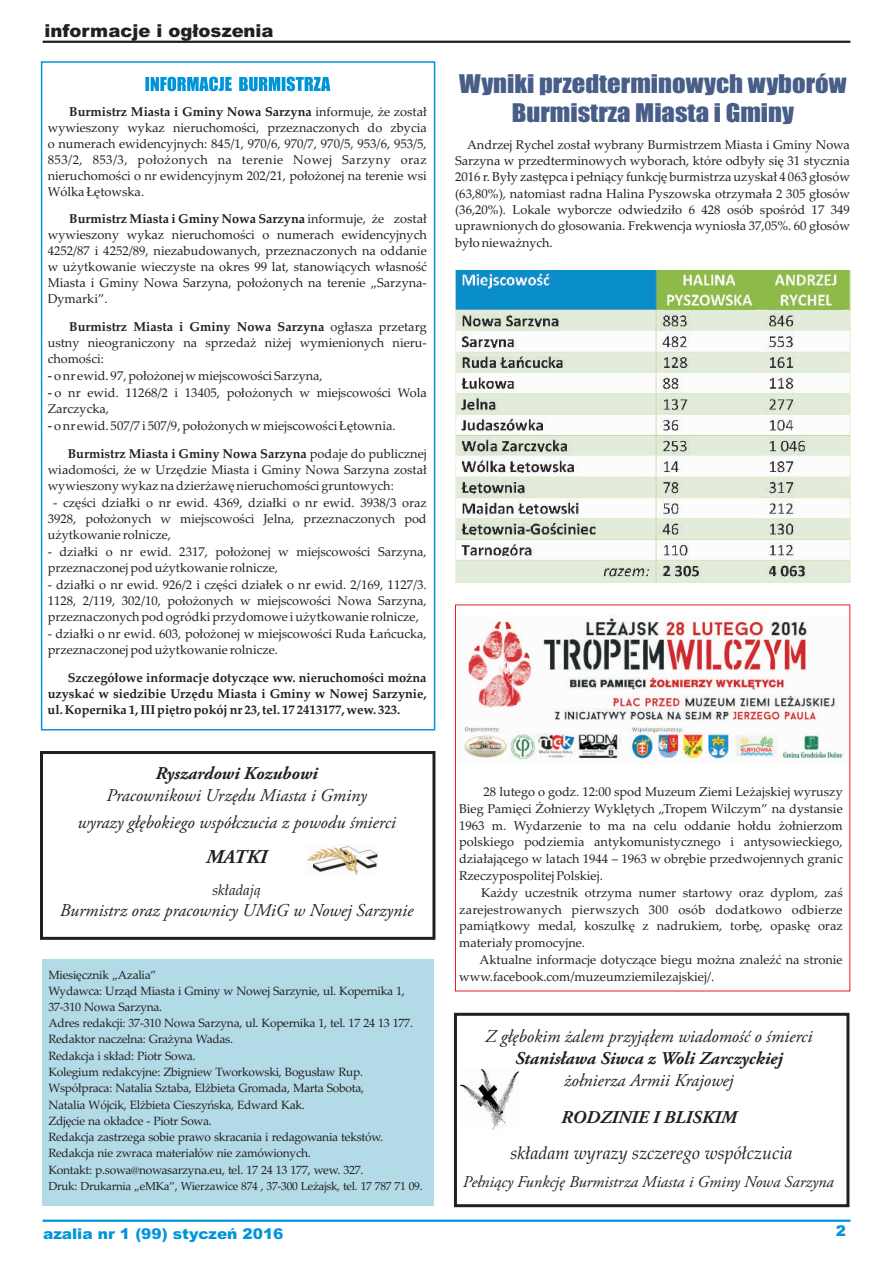
<style>
.page{position:relative;width:893px;height:1263px;background:#fff}
.page>*{position:absolute;margin:0;border:0;box-sizing:border-box;transform-origin:0 0}
.t1{font:23.7px/29px "Impact";color:#485e88;text-align:center;scale:1.12 1}
.t2{font:italic 700 19.5px "Adobe Garamond Pro";color:#231f20}
.t3{font:italic 18px/26.4px "Adobe Garamond Pro";color:#231f20;text-align:center}
.t4{font:italic 700 18px "Adobe Garamond Pro";color:#231f20}
.t5{font:italic 18px "Palatino Linotype";color:#231f20}
.t6{font:900 17.85px "Arial";color:#231f20}
.t7{font:italic 16.5px "Adobe Garamond Pro";color:#231f20}
.t8{font:italic 15px "Palatino Linotype";color:#231f20}
.t9{font:900 14.85px "Arial";color:#0095d9;scale:1.04 1}
.t10{font:900 14.85px "Arial";color:#0095d9}
.t11{font:12.75px/16px "Palatino Linotype";color:#231f20;text-align:justify}
.t12{font:700 12.75px/16px "Palatino Linotype";color:#231f20;text-align:justify}
.t13{font:12px/16.2px "Palatino Linotype";letter-spacing:-.025em;color:#231f20}
.t14{font:11.55px "Palatino Linotype";letter-spacing:-.02em;color:#231f20}
.s1{font-weight:700}
.s2{font-family:"Arial"}
.s3{font-size:11.7px}
</style>
<div class="page">
<div style="left:42px;top:959px;width:391px;height:246px;background:#b3dae7"></div>
<hr style="left:43px;top:1219px;width:807px;height:3px;background:#0095d9">
<hr style="left:43px;top:41px;width:807px;height:2px;background:#231f20">
<svg style="left:145px;top:77px;width:185px;height:14px"></svg>
<div style="left:40px;top:751px;width:395px;height:189px;border:3px solid #231f20"></div>
<img style="left:307px;top:846px;width:70px;height:30px">
<img style="left:460px;top:1070px;width:59px;height:59px">
<div style="left:454px;top:1013px;width:395px;height:194px;border:3px solid #231f20"></div>
<img style="left:462px;top:615px;width:383px;height:147px">
<img style="left:456px;top:270px;width:394px;height:313px">
<h3 class="t6" style="left:45px;top:25px;width:231px">informacje i og³oszenia</h3>
<p class="t11" style="left:48px;top:105px;width:381px;text-indent:22px"><span class="s1">Burmistrz Miasta i Gminy Nowa Sarzyna</span> informuje, ¿e zosta³ wywieszony wykaz nieruchomoœci, przeznaczonych do zbycia o numerach ewidencyjnych: 845/1, 970/6, 970/7, 970/5, 953/6, 953/5, 853/2, 853/3, po³o¿onych na terenie Nowej Sarzyny oraz nieruchomoœci o nr ewidencyjnym 202/21, po³o¿onej na terenie wsi Wólka £êtowska.</p>
<p class="t11" style="left:48px;top:212px;width:381px;text-indent:22px"><span class="s1">Burmistrz Miasta i Gminy Nowa Sarzyna</span> informuje, ¿e zosta³ wywieszony wykaz nieruchomoœci o numerach ewidencyjnych 4252/87 i 4252/89, niezabudowanych, przeznaczonych na oddanie w u¿ytkowanie wieczyste na okres 99 lat, stanowi¹cych w³asnoœæ Miasta i Gminy Nowa Sarzyna, po³o¿onych na terenie „Sarzyna-Dymarki”.</p>
<p class="t11" style="left:48px;top:320px;width:381px;text-indent:22px"><span class="s1">Burmistrz Miasta i Gminy Nowa Sarzyna</span> og³asza przetarg ustny nieograniczony na sprzeda¿ ni¿ej wymienionych nieru&shy;chomoœci:</p>
<p class="t11" style="left:48px;top:369px;width:277px"><span class="s2">-</span> o nr ewid. 97, po³o¿onej w miejscowoœci Sarzyna,</p>
<p class="t11" style="left:48px;top:386px;width:381px"><span class="s2">-</span> o nr ewid. 11268/2 i 13405, po³o¿onych w miejscowoœci Wola<br>Zarczycka,</p>
<p class="t11" style="left:68px;top:414px;width:360px;line-height:27.3px;text-indent:-20px"><span class="s2">-</span> o nr ewid. 507/7 i 507/9,po³o¿onych w miejscowoœci £êtownia.<br><span class="s1">Burmistrz Miasta i Gminy Nowa Sarzyna</span> podaje do publicznej</p>
<p class="t11" style="left:48px;top:463px;width:381px">wiadomoœci, ¿e w Urzêdzie Miasta i Gminy Nowa Sarzyna zosta³ wywieszony wykaz na dzier¿awê nieruchomoœci gruntowych:</p>
<p class="t11" style="left:48px;top:496px;width:381px;text-indent:6px">- czêœci dzia³ki o nr ewid. 4369, dzia³ki o nr ewid. 3938/3 oraz 3928, po³o¿onych w miejscowoœci Jelna, przeznaczonych pod u¿ytkowanie rolnicze,</p>
<p class="t11" style="left:48px;top:545px;width:381px">- dzia³ki o nr ewid. 2317, po³o¿onej w miejscowoœci Sarzyna, przeznaczonej pod u¿ytkowanie rolnicze,</p>
<p class="t11" style="left:48px;top:578px;width:381px">- dzia³ki o nr ewid. 926/2 i czêœci dzia³ek o nr ewid. 2/169, 1127/3.<br>1128, 2/119, 302/10, po³o¿onych w miejscowoœci Nowa Sarzyna, przeznaczonych pod ogródki przydomowe i u¿ytkowanie rolnicze,</p>
<p class="t11" style="left:48px;top:628px;width:381px">- dzia³ki o nr ewid. 603, po³o¿onej w miejscowoœci Ruda £añcucka, przeznaczonej pod u¿ytkowanie rolnicze.</p>
<p class="t12" style="left:48px;top:671px;width:381px;text-indent:20px">Szczegó³owe informacje dotycz¹ce ww. nieruchomoœci mo¿na uzyskaæ w siedzibie Urzêdu Miasta i Gminy w Nowej Sarzynie, ul.Kopernika 1, III piêtro pokójnr 23, tel. 17 2413177, wew. 323.</p>
<h1 class="t1" style="left:459px;top:71px;width:347px">Wyniki przedterminowych wyborów<br>Burmistrza Miasta i Gminy</h1>
<p class="t11" style="left:455px;top:138px;width:396px;text-indent:12px">Andrzej Rychel zosta³ wybrany Burmistrzem Miasta i Gminy Nowa Sarzyna w przedterminowych wyborach, które odby³y siê 31 stycznia 2016 r. By³y zastêpca i pe³ni¹cy funkcjê burmistrza uzyska³ 4 063 g³osów (63,80%), natomiast radna Halina Pyszowska otrzyma³a 2 305 g³osów (36,20%). Lokale wyborcze odwiedzi³o 6 428 osób spoœród 17 349 uprawnionych do g³osowania. Frekwencja wynios³a 37,05%. 60 g³osów by³o niewa¿nych.</p>
<h3 class="t4" style="left:156px;top:766px;width:164px">Ryszardowi Kozubowi</h3>
<h3 class="t3" style="left:77px;top:784px;width:320px">Pracownikowi Urzêdu Miasta i Gminy<br>wyrazy g³êbokiego wspó³czucia z powodu œmierci</h3>
<h2 class="t2" style="left:206px;top:848px;width:62px">MATKI</h2>
<p class="t8" style="left:212px;top:884px;width:50px">sk³adaj¹</p>
<h3 class="t3" style="left:60px;top:899px;width:355px">Burmistrz oraz pracownicy UMiG w Nowej Sarzynie</h3>
<p class="t11" style="left:459px;top:785px;width:385px;line-height:16.6px;text-indent:24px">28 lutego o godz. 12:00 spod Muzeum Ziemi Le¿ajskiej wyruszy Bieg Pamiêci ¯o³nierzy Wyklêtych „Tropem Wilczym” na dystansie 1963 m. Wydarzenie to ma na celu oddanie ho³du ¿o³nierzom polskiego podziemia antykomunistycznego i antysowieckiego, dzia³aj¹cego w latach 1944 – 1963 w obrêbie przedwojennych granic Rzeczypospolitej Polskiej.</p>
<p class="t11" style="left:459px;top:886px;width:385px;line-height:16.6px;text-indent:22px">Ka¿dy uczestnik otrzyma numer startowy oraz dyplom, zaœ zarejestrowanych pierwszych 300 osób dodatkowo odbierze pami¹tkowy medal, koszulkê z nadrukiem, torbê, opaskê oraz materia³y promocyjne.</p>
<p class="t11" style="left:459px;top:953px;width:385px;line-height:16.6px;text-indent:21px">Aktualne informacje dotycz¹ce biegu mo¿na znaleŸæ na stronie www.facebook.com/muzeumziemilezajskiej/.</p>
<p class="t13" style="left:48px;top:968px;width:366px">Miesiêcznik „Azalia”<br>Wydawca: Urz¹d Miasta i Gminy w Nowej Sarzynie, ul. Kopernika 1, 37-310 Nowa Sarzyna.<br>Adres redakcji: 37-310 Nowa Sarzyna, ul. Kopernika 1, tel. 17 24 13 177.<br>Redaktor naczelna: Gra¿yna Wadas.<br>Redakcja i sk³ad: Piotr Sowa.<br>Kolegium redakcyjne: Zbigniew Tworkowski, Bogus³aw Rup.<br>Wspó³praca: Natalia Sztaba, El¿bieta Gromada, Marta Sobota,<br>Natalia Wójcik, El¿bieta Cieszyñska, Edward Kak.<br>Zdjêcie na ok³adce - Piotr Sowa.<br>Redakcja zastrzega sobie prawo skracania i redagowania tekstów.<br>Redakcja nie zwraca materia³ów nie zamówionych.<br>Kontakt: p.sowa@nowasarzyna.eu, tel. 17 24 13 177, wew. 327.</p>
<p class="t14" style="left:48px;top:1181px;width:376px"><span class="s3">Druk:</span> Drukarnia „eMKa”, Wierzawice 874 , 37-300 Le¿ajsk, tel. 17 787 71 09<span class="s3">.</span></p>
<p class="t9" style="left:43px;top:1229px;width:233px">azalia nr 1 (99) styczeñ 2016</p>
<p class="t10" style="left:836px;top:1226px;width:12px">2</p>
<h3 class="t3" style="left:485px;top:1024px;width:328px">Z g³êbokim ¿alem przyj¹³em wiadomoœæ o œmierci</h3>
<h3 class="t4" style="left:515px;top:1051px;width:269px">Stanis³awa Siwca z Woli Zarczyckiej</h3>
<h3 class="t3" style="left:564px;top:1068px;width:171px">¿o³nierza Armii Krajowej</h3>
<h3 class="t4" style="left:561px;top:1110px;width:177px">RODZINIE I BLISKIM</h3>
<h3 class="t5" style="left:510px;top:1146px;width:284px">sk³adam wyrazy szczerego wspó³czucia</h3>
<p class="t7" style="left:463px;top:1175px;width:372px">Pe³ni¹cy Funkcjê Burmistrza Miasta i Gminy Nowa Sarzyna</p>
</div>
